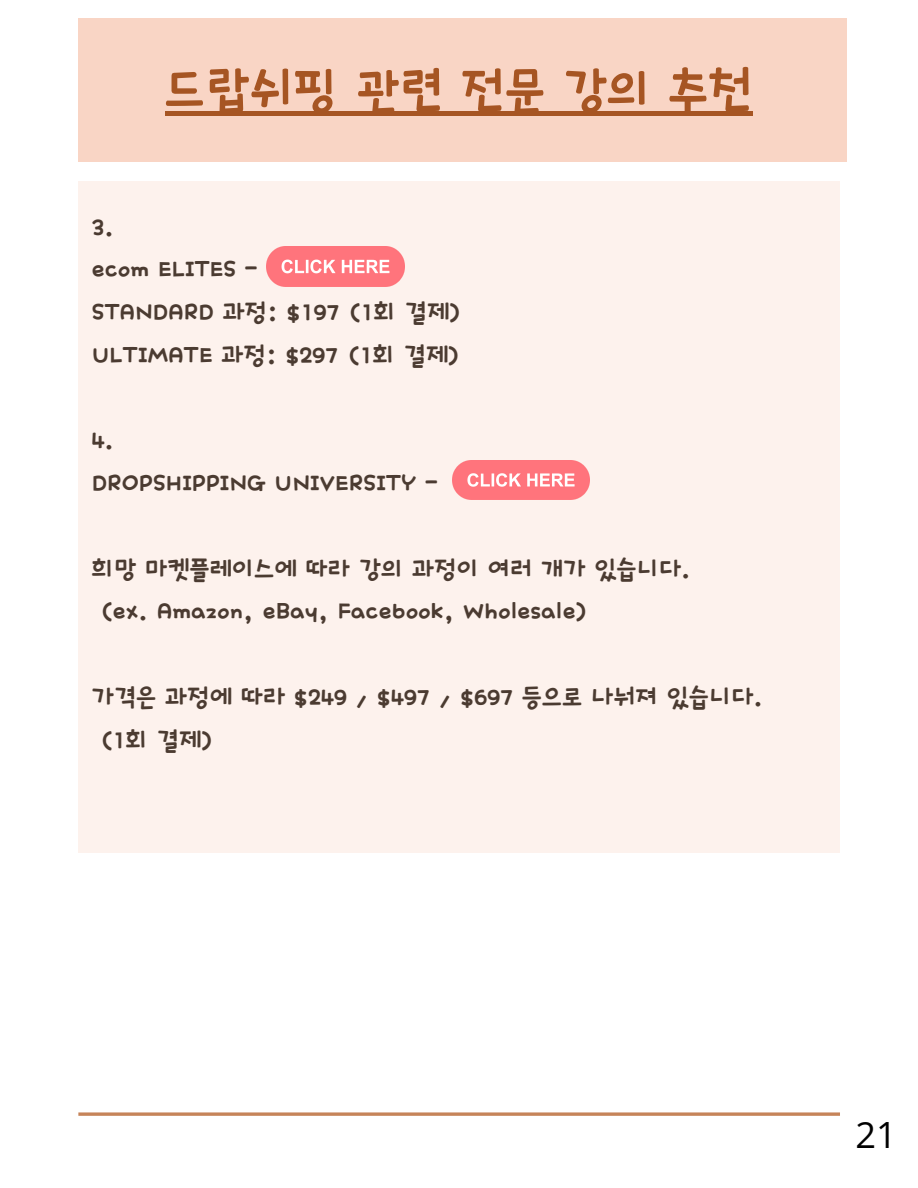
<style>
.page{position:relative;width:918px;height:1188px;background:#fff}
.page>*{position:absolute;margin:0;border:0;box-sizing:border-box;transform-origin:0 0}
.t1{font:54px "TDTD Cute And Cute OTF";color:#a65523}
.t2{font:36.15px "Open Sans";color:#000}
.t3{font:27px/42.8px "TDTD Cute And Cute OTF";letter-spacing:.005em;color:#4b3b31}
</style>
<div class="page">
<svg style="left:78px;top:1112px;width:762px;height:4px;background:#ce9672"></svg>
<div style="left:78px;top:182px;width:762px;height:671px;background:#fdf2ed"></div>
<div style="left:78px;top:18px;width:769px;height:144px;background:#f9d1bf"></div>
<img style="left:267px;top:247px;width:137px;height:39px">
<hr style="left:165px;top:111px;width:588px;height:4px;background:#a65523">
<img style="left:452px;top:460px;width:138px;height:40px">
<h1 class="t1" style="left:165px;top:62px;width:589px">드랍쉬핑 관련 전문 강의 추천</h1>
<p class="t3" style="left:92px;top:206px;width:371px">3.<br>ecom ELITES -<br>STANDARD 과정: $197 (1회 결제)<br>ULTIMATE 과정: $297 (1회 결제)</p>
<p class="t3" style="left:92px;top:420px;width:347px">4.<br>DROPSHIPPING UNIVERSITY -</p>
<p class="t3" style="left:101px;top:548px;width:592px;text-indent:-9px">희망 마켓플레이스에 따라 강의 과정이 여러 개가 있습니다. (ex. Amazon, eBay, Facebook, Wholesale)</p>
<p class="t3" style="left:101px;top:676px;width:664px;text-indent:-9px">가격은 과정에 따라 $249 / $497 / $697 등으로 나눠져 있습니다. (1회 결제)</p>
<h2 class="t2" style="left:855px;top:1109px;width:43px">21</h2>
</div>
